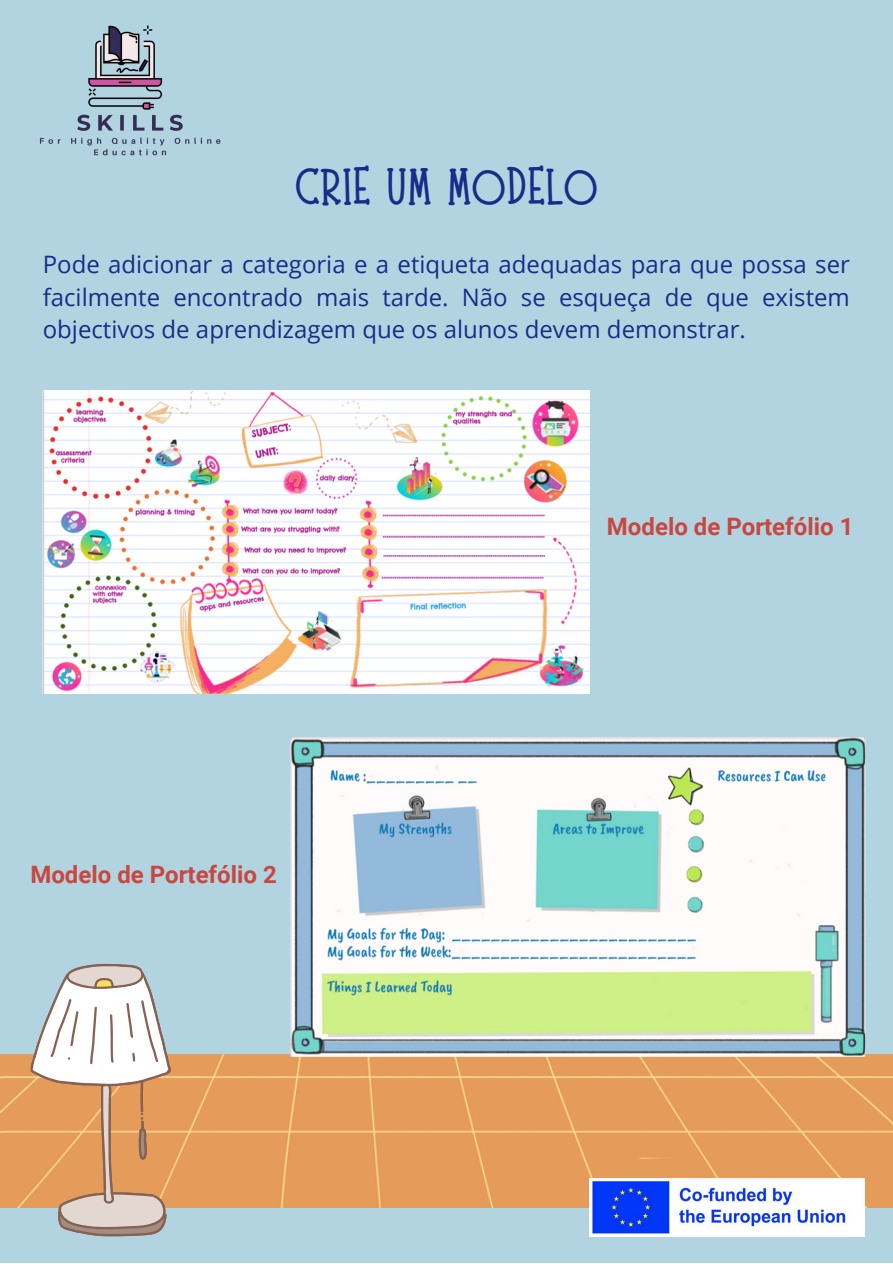
<style>
.page{position:relative;width:893px;height:1264px;background:#fff}
.page>*{position:absolute;margin:0;border:0;box-sizing:border-box;transform-origin:0 0}
.t1{font:700 48px "Moonlight";color:#182d88}
.t2{font:24px/32.5px "Open Sans";color:#182d88;text-align:justify}
.t3{font:700 24px "Roboto";color:#c94741}
</style>
<div class="page">
<div style="left:0;top:0;width:892px;height:1262px;background:#b1d4e0"></div>
<div style="left:0;top:1054px;width:892px;height:153px;background:#e59b5a"></div>
<svg style="left:30px;top:963px;width:141px;height:273px;background:#dbbda3"></svg>
<img style="left:43px;top:390px;width:546px;height:303px">
<img style="left:290px;top:737px;width:574px;height:319px">
<img style="left:40px;top:25px;width:181px;height:131px">
<img style="left:589px;top:1178px;width:275px;height:58px">
<p class="t1" style="left:295px;top:159px;width:305px">CRIE UM MODELO</p>
<p class="t2" style="left:43px;top:247px;width:808px">Pode adicionar a categoria e a etiqueta adequadas para que possa ser facilmente encontrado mais tarde. Não se esqueça de que existem objectivos de aprendizagem que os alunos devem demonstrar.</p>
<p class="t3" style="left:30px;top:860px;width:248px">Modelo de Portefólio 2</p>
<p class="t3" style="left:607px;top:513px;width:248px">Modelo de Portefólio 1</p>
</div>
